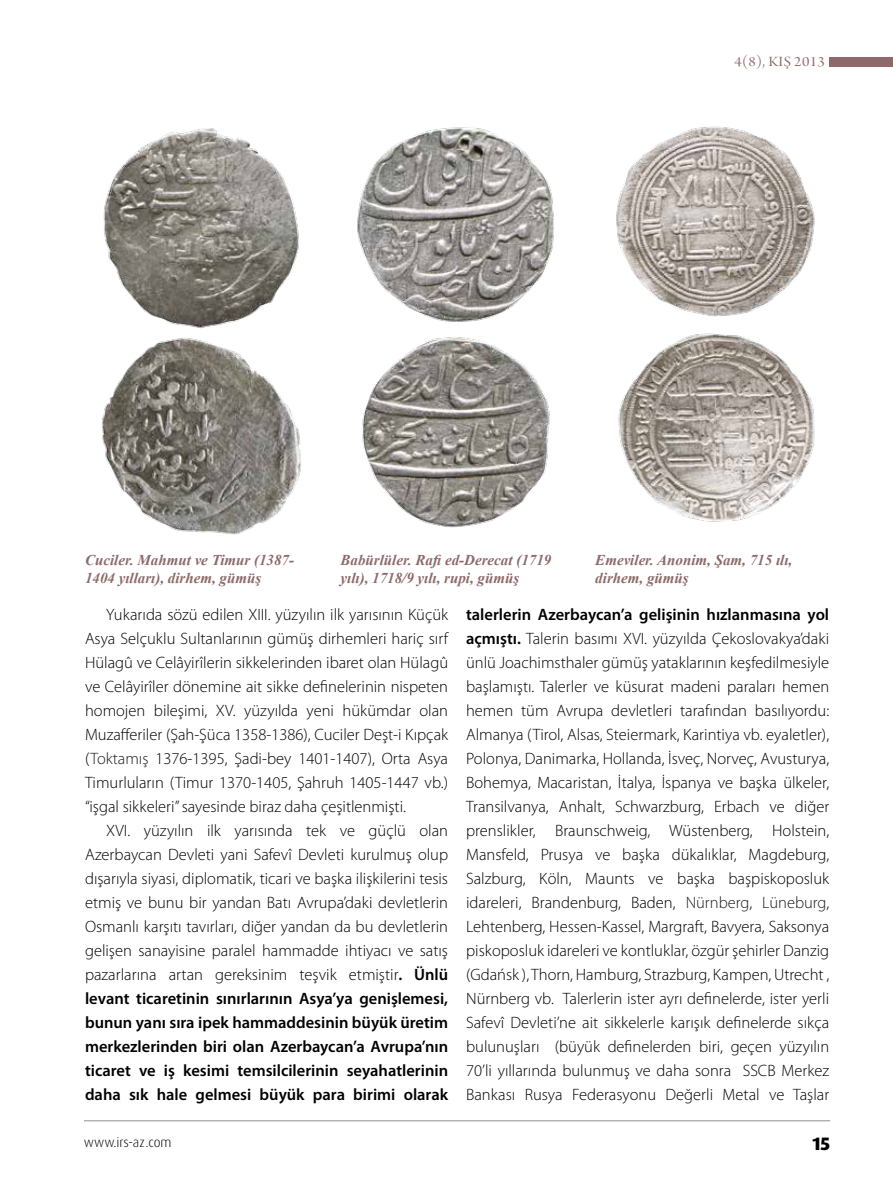
<style>
.page{position:relative;width:893px;height:1191px;background:#fff}
.page>*{position:absolute;margin:0;border:0;box-sizing:border-box;transform-origin:0 0}
.t1{font:800 18px "Dax Pro";color:#000}
.t2{font:300 16.5px/24px "Myriad Pro";color:#000;text-align:justify}
.t3{font:italic 700 15px/18px "Times New Roman";color:#8d6a69}
.t4{font:15px "Arno Pro Display";letter-spacing:.02em;color:#8d6a69;scale:1.1 1}
.t5{font:300 13.5px "Dax Pro";color:#000}
.s1{color:#1c1d1d}
.s2{font-weight:600}
</style>
<div class="page">
<hr style="left:84px;top:1120px;width:746px;height:1px;background:#909090">
<img style="left:102px;top:338px;width:199px;height:197px">
<img style="left:103px;top:128px;width:196px;height:201px">
<img style="left:357px;top:127px;width:197px;height:195px">
<img style="left:362px;top:337px;width:188px;height:191px">
<img style="left:616px;top:126px;width:199px;height:191px">
<img style="left:618px;top:333px;width:197px;height:189px">
<div style="left:829px;top:57px;width:64px;height:9px;background:#8d6a69"></div>
<p class="t4" style="left:734px;top:53px;width:84px">4(8), KIŞ 2013</p>
<p class="t3" style="left:85px;top:551px;width:211px">Cuciler. Mahmut ve Timur (1387-<br>1404 yılları), dirhem, gümüş</p>
<p class="t3" style="left:340px;top:551px;width:212px">Babürlüler. Rafi ed-Derecat (1719 yılı), 1718/9 yılı, rupi, gümüş</p>
<p class="t3" style="left:595px;top:551px;width:198px">Emeviler. Anonim, Şam, 715 ılı, dirhem, gümüş</p>
<p class="t2" style="left:85px;top:602px;width:365px;text-indent:21px">Yukarıda sözü edilen XIII. yüzyılın ilk yarısının Küçük Asya Selçuklu Sultanlarının gümüş dirhemleri hariç sırf H ülagû ve Celâyirîlerin sikkelerinden ibaret olan H ülagû ve Celâyirîler dönemine ait sikke definelerinin nispeten homojen bileşimi, XV. yüzyılda yeni hükümdar olan Muzafferiler (Şah-Şüca 1358-1386), Cuciler Deşt-i Kıpçak (<span class="s1">Toktamış</span> 1376-1395, Şadi-bey 1401-1407), Orta Asya Timurluların (Timur 1370-1405, Şahruh 1405-1447 vb.) “işgal sikkeleri” sayesinde biraz daha çeşitlenmişti.</p>
<p class="t2" style="left:85px;top:818px;width:365px;text-indent:21px">XVI. yüzyılın ilk yarısında tek ve güçlü olan Azerbaycan Devleti yani Safevî Devleti kurulmuş olup dışarıyla siyasi, diplomatik, ticari ve başka ilişkilerini tesis etmiş ve bunu bir yandan Batı Avrupa’daki devletlerin Osmanlı karşıtı tavırları, diğer yandan da bu devletlerin gelişen sanayisine paralel hammadde ihtiyacı ve satış pazarlarına artan gereksinim teşvik etmiştir<span class="s2">. Ünlü levant ticaretinin sınırlarının Asya’ya genişlemesi, bunun yanı sıra ipek hammaddesinin büyük üretim merkezlerinden biri olan Azerbaycan’a Avrupa’nın ticaret ve iş kesimi temsilcilerinin seyahatlerinin daha sık hale gelmesi büyük para birimi olarak</span></p>
<p class="t2" style="left:466px;top:602px;width:365px"><span class="s2">talerlerin Azerbaycan’a gelişinin hızlanmasına yol açmıştı.</span> Talerin basımı XVI. yüzyılda Çekoslovakya’daki ünlü Joachimsthaler gümüş yataklarının keşfedilmesiyle başlamıştı. Talerler ve küsurat madeni paraları hemen hemen tüm Avrupa devletleri tarafından basılıyordu:<br>Almanya (Tirol, Alsas, Steiermark, Karintiya vb. eyaletler), Polonya, Danimarka, Hollanda, İsveç, Norveç, Avusturya, Bohemya, Macaristan, İtalya, İspanya ve başka ülkeler, Transilvanya, Anhalt, Schwarzburg, Erbach ve diğer prenslikler, Braunschweig, Wüstenberg, Holstein, Mansfeld, Prusya ve başka dükalıklar, Magdeburg, Salzburg, Köln, Maunts ve başka başpiskoposluk idareleri, Brandenburg, Baden, <span class="s1">N ürnberg</span>, <span class="s1">Lüneburg</span>, Lehtenberg, H essen-Kassel, Margraft, Bavyera, Saksonya piskoposluk idareleri ve kontluklar, özgür şehirler Danzig (Gdańsk ), Thorn, Hamburg, Strazburg, Kampen, Utrecht , N ürnberg vb. Talerlerin ister ayrı definelerde, ister yerli Safevî Devleti’ne ait sikkelerle karışık definelerde sıkça bulunuşları (büyük definelerden biri, geçen yüzyılın 70’li yıllarında bulunmuş ve daha sonra SSCB Merkez Bankası Rusya Federasyonu Değerli Metal ve Taşlar</p>
<p class="t5" style="left:84px;top:1133px;width:89px">www.irs-az.com</p>
<p class="t1" style="left:812px;top:1131px;width:19px">15</p>
</div>
